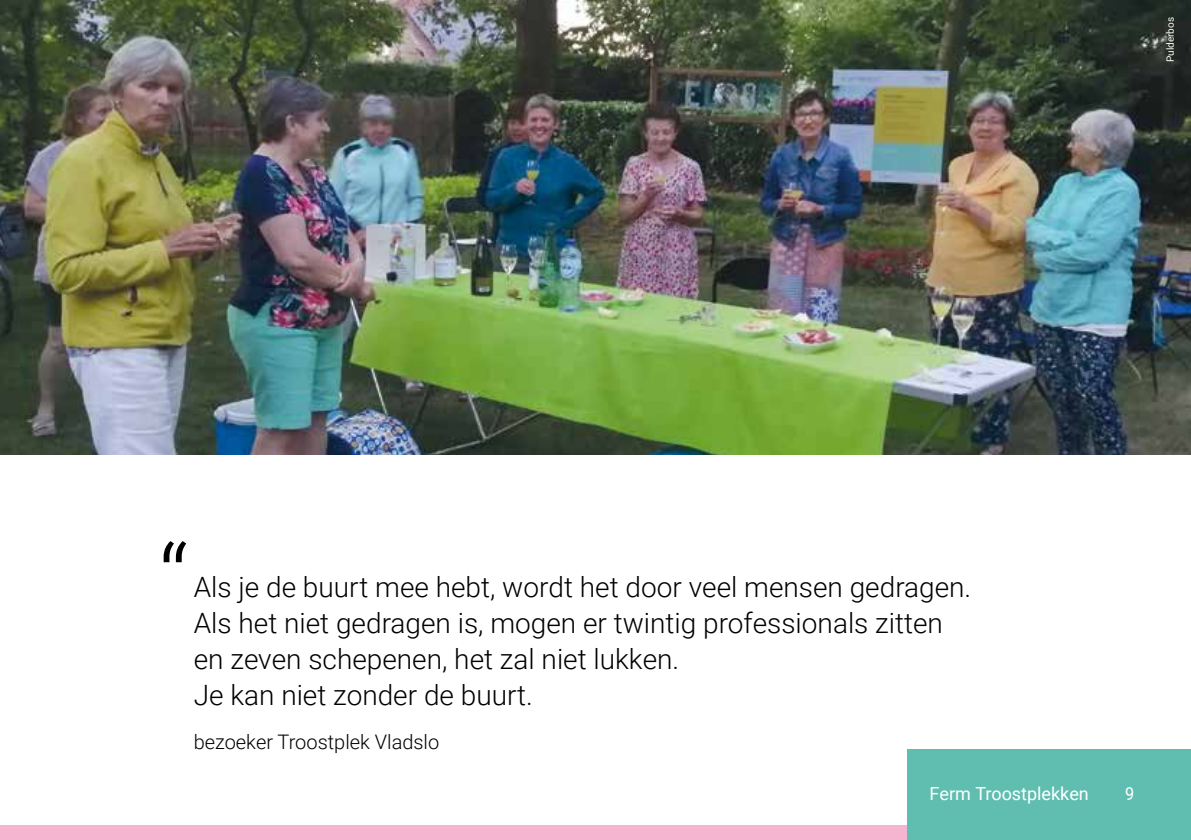
<style>
.page{position:relative;width:1191px;height:840px;background:#fff}
.page>*{position:absolute;margin:0;border:0;box-sizing:border-box;transform-origin:0 0}
.t1{font:300 100px "Roboto";color:#000}
.t2{font:300 28px/36px "Roboto";color:#000}
.t3{font:300 20px "Roboto";color:#000}
.t4{font:18px "Roboto";color:#fff}
.t5{font:18px "Roboto";color:#fff;scale:.9 1}
.t6{font:10px "Roboto";color:#fff}
</style>
<div class="page">
<img style="left:0;top:0;width:1191px;height:454px">
<div style="left:0;top:825px;width:1191px;height:14px;background:#f5b5d0"></div>
<div style="left:907px;top:748px;width:284px;height:91px;background:#60beb0"></div>
<p class="t6" style="left:1163px;top:62px;width:47px;rotate:-90deg">Pulderbos</p>
<h1 class="t1" style="left:159px;top:511px;width:31px">“</h1>
<p class="t2" style="left:194px;top:567px;width:779px">Als je de buurt mee hebt, wordt het door veel mensen gedragen.<br>Als het niet gedragen is, mogen er twintig professionals zitten en zeven schepenen, het zal niet lukken.<br>Je kan niet zonder de buurt.</p>
<p class="t3" style="left:194px;top:727px;width:247px">bezoeker Troostplek Vladslo</p>
<p class="t4" style="left:929px;top:780px;width:161px">Ferm Troostplekken</p>
<p class="t5" style="left:1125px;top:780px;width:12px">9</p>
</div>
